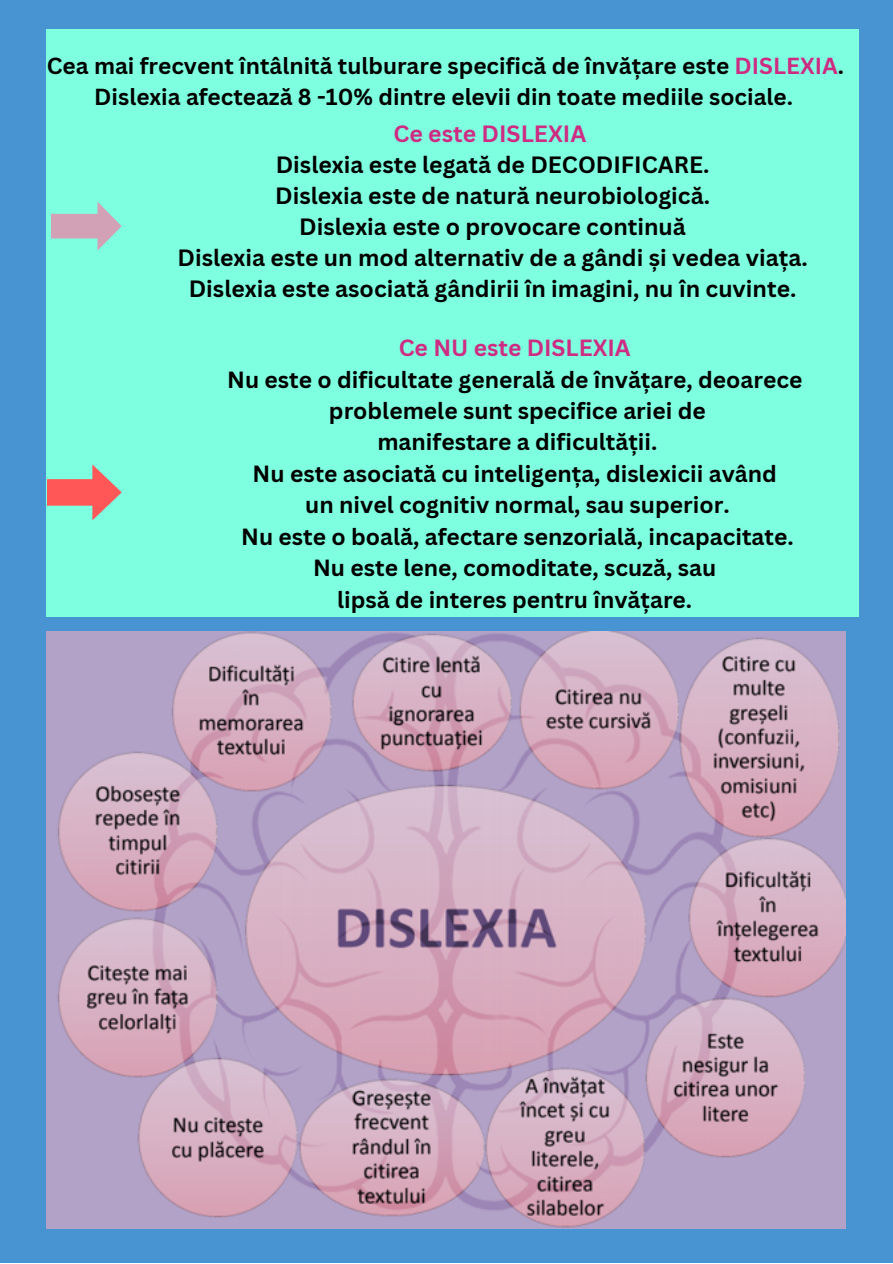
<style>
.page{position:relative;width:893px;height:1264px;background:#fff}
.page>*{position:absolute;margin:0;border:0;box-sizing:border-box;transform-origin:0 0}
.t1{font:700 22.95px "Canva Sans";color:#000}
.t2{font:700 22.95px "Canva Sans";color:#ce2c83}
.t3{font:700 22.8px "Canva Sans";color:#000}
.t4{font:700 22.8px "Canva Sans";color:#ce2c83}
.t5{font:700 22.65px "Canva Sans";color:#000}
.s1{color:#ce2c83}
</style>
<div class="page">
<div style="left:0;top:0;width:892px;height:1262px;background:#4893d1"></div>
<img style="left:47px;top:631px;width:798px;height:597px">
<div style="left:47px;top:29px;width:811px;height:587px;background:#7effe0"></div>
<svg style="left:51px;top:202px;width:71px;height:48px"></svg>
<svg style="left:47px;top:464px;width:75px;height:56px"></svg>
<p class="t5" style="left:47px;top:50px;width:798px">Cea mai frecvent întâlnită tulburare specifică de învățare este <span class="s1">DISLEXIA</span>.</p>
<p class="t5" style="left:94px;top:81px;width:700px">Dislexia afectează 8 -10% dintre elevii din toate mediile sociale.</p>
<p class="t2" style="left:393px;top:118px;width:194px">Ce este DISLEXIA</p>
<p class="t1" style="left:276px;top:149px;width:435px">Dislexia este legată de DECODIFICARE.</p>
<p class="t1" style="left:275px;top:180px;width:436px">Dislexia este de natură neurobiologică.</p>
<p class="t1" style="left:299px;top:211px;width:388px">Dislexia este o provocare continuă</p>
<p class="t1" style="left:177px;top:242px;width:631px">Dislexia este un mod alternativ de a gândi și vedea viața.</p>
<p class="t1" style="left:189px;top:273px;width:609px">Dislexia este asociată gândirii în imagini, nu în cuvinte.</p>
<p class="t4" style="left:398px;top:331px;width:233px">Ce NU este DISLEXIA</p>
<p class="t3" style="left:227px;top:363px;width:576px">Nu este o dificultate generală de învățare, deoarece</p>
<p class="t3" style="left:329px;top:394px;width:378px">problemele sunt specifice ariei de</p>
<p class="t3" style="left:377px;top:426px;width:281px">manifestare a dificultății.</p>
<p class="t3" style="left:252px;top:457px;width:525px">Nu este asociată cu inteligența, dislexicii având</p>
<p class="t3" style="left:305px;top:489px;width:426px">un nivel cognitiv normal, sau superior.</p>
<p class="t3" style="left:241px;top:520px;width:554px">Nu este o boală, afectare senzorială, incapacitate.</p>
<p class="t3" style="left:313px;top:552px;width:404px">Nu este lene, comoditate, scuză, sau</p>
<p class="t3" style="left:337px;top:583px;width:356px">lipsă de interes pentru învățare.</p>
</div>
